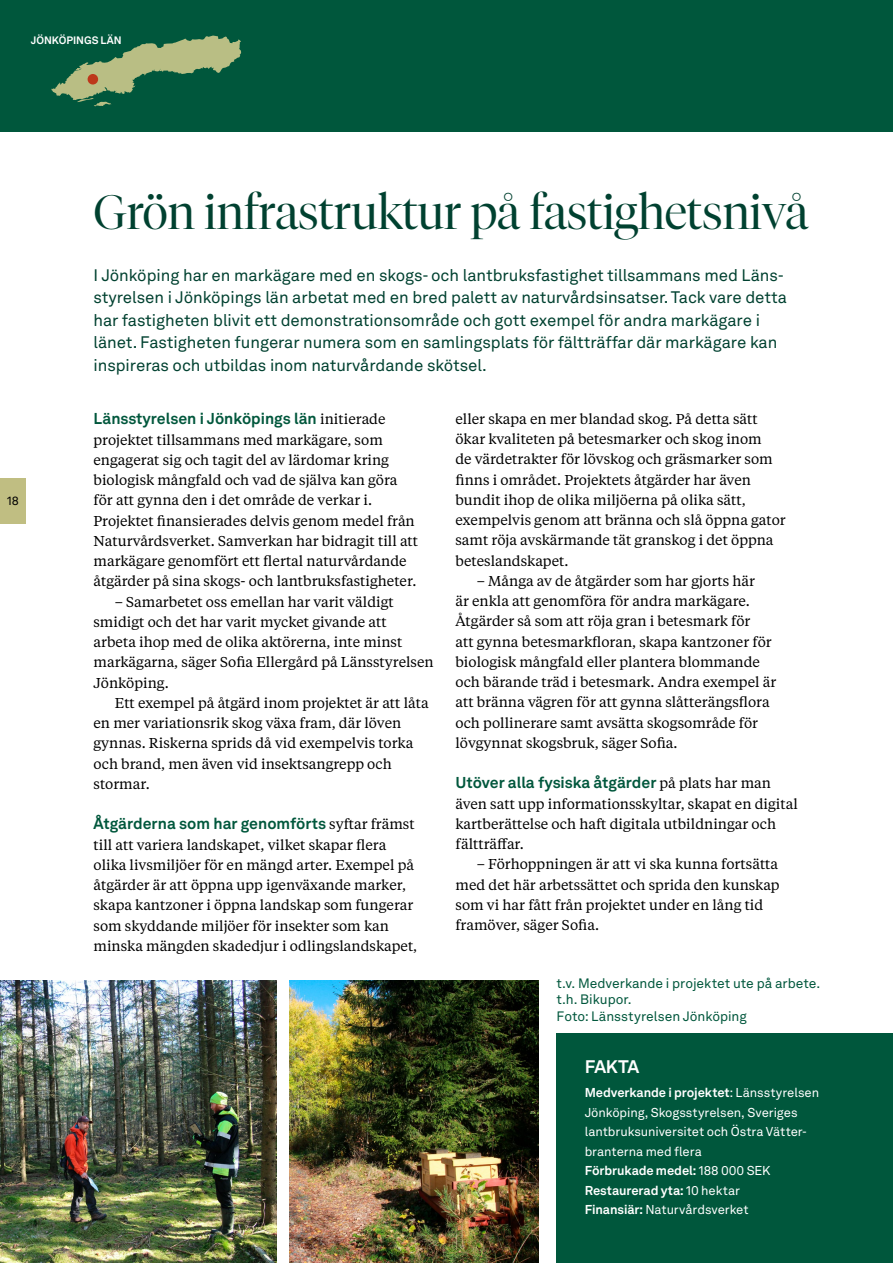
<style>
.page{position:relative;width:893px;height:1263px;background:#fff}
.page>*{position:absolute;margin:0;border:0;box-sizing:border-box;transform-origin:0 0}
.Rubrik_1{font:300 48px "Tiempos Fine";letter-spacing:-.01em;color:#004130}
.t1{font:700 18px "Akkurat LL";letter-spacing:-.035em;color:#fff}
.Ingress{font:16.5px/22.5px "Akkurat LL";letter-spacing:-.005em;color:#004130}
.Styckeformat_1{font:700 15.6px "Akkurat LL";color:#00573c}
.Styckeformat_1-2{font:14.25px/20.2px "Tiempos Text";color:#000}
.Brödtext_med_indrag{font:14.25px/20.2px "Tiempos Text";color:#000}
.Bildtext{font:13.5px/16.5px "Akkurat LL";letter-spacing:-.005em;color:#00573c}
.Faktaruta_Brödtext{font:12.75px/19.5px "Akkurat LL";letter-spacing:-.005em;color:#fff}
.Faktaruta_Brödtext-2{font:700 12.75px "Akkurat LL";letter-spacing:-.005em;color:#fff}
.t2{font:12px "Akkurat LL";color:#000}
.Faktabröd_-_längre_text{font:700 10.65px "Akkurat LL";color:#fff}
.s1{font-family:"Tiempos Text";font-weight:400;font-size:14.25px;color:#000}
.s2{font-weight:700}
.s3{font-weight:400}
</style>
<div class="page">
<div style="left:1px;top:478px;width:25px;height:45px;background:#c0be82"></div>
<div style="left:0;top:0;width:893px;height:132px;background:#00573c"></div>
<svg style="left:51px;top:36px;width:190px;height:70px"></svg>
<div style="left:557px;top:1033px;width:336px;height:230px;background:#00573c"></div>
<img style="left:0;top:980px;width:276px;height:283px">
<img style="left:289px;top:980px;width:250px;height:283px">
<div style="left:88px;top:74px;width:10px;height:11px;background:#bd381b;border-radius:50%"></div>
<p class="Faktabröd_-_längre_text" style="left:31px;top:32px;width:92px">JÖNKÖPINGS LÄN</p>
<p class="t2" style="left:7px;top:491px;width:13px">18</p>
<h1 class="Rubrik_1" style="left:94px;top:183px;width:717px">Grön infrastruktur på fastighetsnivå</h1>
<p class="Ingress" style="left:94px;top:263px;width:695px">I Jönköping har en markägare med en skogs- och lantbruksfastighet tillsammans med Läns&shy;styrelsen i Jönköpings län arbetat med en bred palett av naturvårdsinsatser. Tack vare detta</p>
<p class="Ingress" style="left:94px;top:308px;width:668px">har fastigheten blivit ett demonstrationsområde och gott exempel för andra markägare i</p>
<p class="Ingress" style="left:94px;top:331px;width:685px">länet. Fastigheten fungerar numera som en samlingsplats för fältträffar där markägare kan inspireras och utbildas inom naturvårdande skötsel.</p>
<p class="Styckeformat_1" style="left:94px;top:407px;width:293px">Länsstyrelsen i Jönköpings län <span class="s1">initierade</span></p>
<p class="Styckeformat_1-2" style="left:94px;top:429px;width:326px">projektet tillsammans med markägare, som engagerat sig och tagit del av lärdomar kring biologisk mångfald och vad de själva kan göra för att gynna den i det område de verkar i.<br>Projektet finansierades delvis genom medel från Naturvårdsverket. Samverkan har bidragit till att markägare genomfört ett flertal naturvårdande åtgärder på sina skogs- och lantbruksfastigheter.</p>
<p class="Brödtext_med_indrag" style="left:94px;top:591px;width:342px;text-indent:21px">– Samarbetet oss emellan har varit väldigt smidigt och det har varit mycket givande att<br>arbeta ihop med de olika aktörerna, inte minst markägarna, säger Sofia Ellergård på Länsstyrelsen Jönköping.</p>
<p class="Brödtext_med_indrag" style="left:94px;top:692px;width:337px;text-indent:21px">Ett exempel på åtgärd inom projektet är att låta en mer variationsrik skog växa fram, där löven gynnas. Riskerna sprids då vid exempelvis torka och brand, men även vid insektsangrepp och stormar.</p>
<p class="Styckeformat_1" style="left:94px;top:812px;width:323px">Åtgärderna som har genomförts <span class="s1">syftar främst</span></p>
<p class="Styckeformat_1-2" style="left:94px;top:834px;width:325px">till att variera landskapet, vilket skapar flera olika livsmiljöer för en mängd arter. Exempel på åtgärder är att öppna upp igenväxande marker, skapa kantzoner i öppna landskap som fungerar som skyddande miljöer för insekter som kan minska mängden skadedjur i odlingslandskapet,</p>
<p class="Styckeformat_1-2" style="left:455px;top:408px;width:332px">eller skapa en mer blandad skog. På detta sätt ökar kvaliteten på betesmarker och skog inom<br>de värdetrakter för lövskog och gräsmarker som finns i området. Projektets åtgärder har även bundit ihop de olika miljöerna på olika sätt, exempelvis genom att bränna och slå öppna gator samt röja avskärmande tät granskog i det öppna beteslandskapet.</p>
<p class="Brödtext_med_indrag" style="left:455px;top:570px;width:322px;text-indent:21px">– Många av de åtgärder som har gjorts här<br>är enkla att genomföra för andra markägare.<br>Åtgärder så som att röja gran i betesmark för<br>att gynna betesmarkfloran, skapa kantzoner för biologisk mångfald eller plantera blommande och bärande träd i betesmark. Andra exempel är att bränna vägren för att gynna slåtterängsflora och pollinerare samt avsätta skogsområde för lövgynnat skogsbruk, säger Sofia.</p>
<p class="Styckeformat_1" style="left:455px;top:771px;width:317px">Utöver alla fysiska åtgärder <span class="s1">på plats har man</span></p>
<p class="Styckeformat_1-2" style="left:455px;top:793px;width:344px">även satt upp informationsskyltar, skapat en digital kartberättelse och haft digitala utbildningar och fältträffar.</p>
<p class="Brödtext_med_indrag" style="left:455px;top:854px;width:326px;text-indent:21px">– Förhoppningen är att vi ska kunna fortsätta med det här arbetssättet och sprida den kunskap som vi har fått från projektet under en lång tid framöver, säger Sofia.</p>
<p class="Bildtext" style="left:557px;top:974px;width:265px">t.v. Medverkande i projektet ute på arbete.</p>
<p class="Bildtext" style="left:557px;top:990px;width:192px">t.h. Bikupor.<br>Foto: Länsstyrelsen Jönköping</p>
<p class="t1" style="left:585px;top:1053px;width:56px">FAKTA</p>
<p class="Faktaruta_Brödtext" style="left:585px;top:1082px;width:236px"><span class="s2">Medverkande i projektet</span>: Länsstyrelsen Jönköping, Skogsstyrelsen, Sveriges lantbruksuniversitet och Östra Vätter&shy;branterna med flera</p>
<p class="Faktaruta_Brödtext-2" style="left:585px;top:1161px;width:187px">Förbrukade medel: <span class="s3">188 000 SEK</span></p>
<p class="Faktaruta_Brödtext-2" style="left:585px;top:1180px;width:157px">Restaurerad yta: <span class="s3">10 hektar</span></p>
<p class="Faktaruta_Brödtext" style="left:585px;top:1199px;width:165px"><span class="s2">Finansiär:</span> Naturvårdsverket</p>
</div>
